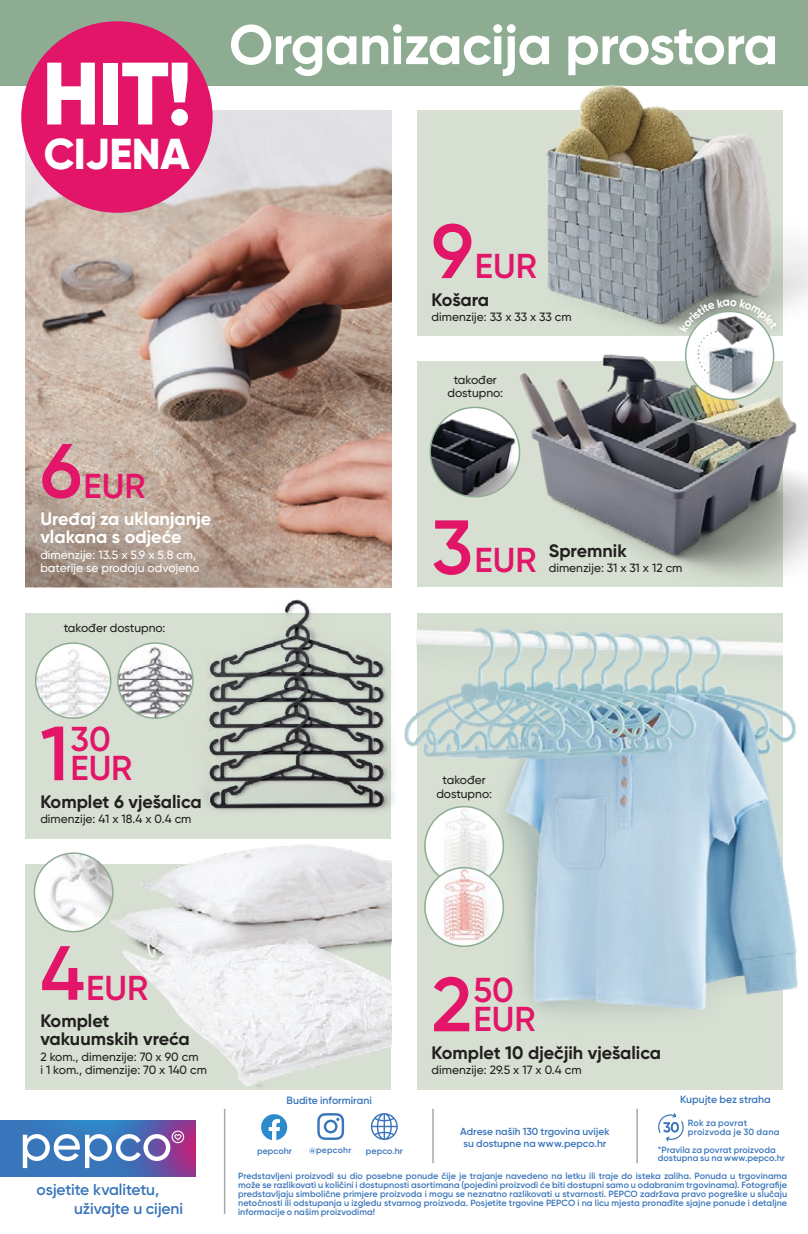
<style>
.page{position:relative;width:808px;height:1234px;background:#fff}
.page>*{position:absolute;margin:0;border:0;box-sizing:border-box;transform-origin:0 0}
.t1{font:800 88.2px "Gilroy";color:#fff}
.t2{font:700 55.5px "Gilroy";letter-spacing:-.01em;color:#fff}
.t3{font:800 43.2px "Gilroy";letter-spacing:-.01em;color:#fff}
.t4{font:600 34.5px/29.4px "Gilroy";color:#e21568}
.t5{font:700 18px/18px "Gilroy";color:#231f20}
.t6{font:700 18px/18px "Gilroy";color:#fff}
.t7{font:600 15.6px/18.6px "Gilroy";letter-spacing:-.01em;color:#3975ba}
.t8{font:500 12px/13.5px "Gilroy";color:#231f20;text-align:center}
.t9{font:500 12px/13.5px "Gilroy";color:#fff}
.t10{font:600 10.5px "Gilroy";color:#3975ba}
.t11{font:600 10.2px/12px "Gilroy";color:#3975ba;text-align:center}
.t12{font:600 9px/9px "Gilroy";letter-spacing:.005em;color:#3975ba}
.t13{font:600 9px/9px "Gilroy";letter-spacing:.025em;color:#3975ba}
.t14{font:600 8.85px "Gilroy";letter-spacing:.005em;color:#3975ba}
.t15{font:600 8.7px "Gilroy";letter-spacing:.025em;color:#3975ba}
.s1{font-size:76.5px}
</style>
<div class="page">
<img style="left:26px;top:111px;width:365px;height:476px">
<div style="left:417px;top:111px;width:365px;height:225px;background:#d6dfd1"></div>
<div style="left:417px;top:361px;width:365px;height:226px;background:#d6dfd1"></div>
<div style="left:26px;top:612px;width:365px;height:226px;background:#d6dfd1"></div>
<div style="left:26px;top:863px;width:365px;height:226px;background:#d6dfd1"></div>
<div style="left:0;top:0;width:808px;height:85px;background:#8dac92"></div>
<img style="left:110px;top:838px;width:281px;height:287px">
<img style="left:173px;top:583px;width:219px;height:228px">
<img style="left:417px;top:613px;width:365px;height:476px">
<img style="left:391px;top:674px;width:407px;height:358px">
<img style="left:488px;top:354px;width:320px;height:233px">
<img style="left:515px;top:84px;width:293px;height:246px">
<hr style="left:224px;top:1108px;width:1px;height:105px;background:#a7a9ac">
<hr style="left:432px;top:1108px;width:2px;height:54px;background:#a7a9ac">
<hr style="left:636px;top:1108px;width:2px;height:54px;background:#a7a9ac">
<svg style="left:658px;top:1113px;width:26px;height:29px"></svg>
<svg style="left:261px;top:1113px;width:26px;height:26px"></svg>
<svg style="left:371px;top:1112px;width:27px;height:27px"></svg>
<svg style="left:317px;top:1112px;width:27px;height:27px"></svg>
<svg style="left:0;top:1119px;width:195px;height:57px;background:#6b82bf"></svg>
<div style="left:21px;top:21px;width:192px;height:192px;background:#e21568;border-radius:50%"></div>
<img style="left:430px;top:407px;width:89px;height:89px;border-radius:45px">
<div style="left:429px;top:406px;width:91px;height:91px;border:2px solid #8dac92;border-radius:50%"></div>
<img style="left:34px;top:853px;width:79px;height:78px;border-radius:39px">
<div style="left:34px;top:852px;width:80px;height:80px;border:2px solid #8dac92;border-radius:50%"></div>
<img style="left:427px;top:806px;width:74px;height:61px">
<div style="left:424px;top:805px;width:80px;height:80px;border:2px solid #8dac92;border-radius:50%"></div>
<img style="left:427px;top:867px;width:74px;height:78px">
<div style="left:424px;top:866px;width:80px;height:80px;border:2px solid #8dac92;border-radius:50%"></div>
<img style="left:36px;top:643px;width:75px;height:75px;border-radius:38px">
<div style="left:35px;top:642px;width:76px;height:76px;border:2px solid #8dac92;border-radius:50%"></div>
<img style="left:118px;top:643px;width:75px;height:75px;border-radius:38px">
<div style="left:117px;top:642px;width:77px;height:76px;border:2px solid #8dac92;border-radius:50%"></div>
<div style="left:675px;top:294px;width:108px;height:45px;background:#231f20;opacity:.15"></div>
<img style="left:694px;top:377px;width:80px;height:22px">
<svg style="left:679px;top:298px;width:99px;height:79px"></svg>
<h1 class="t1" style="left:42px;top:38px;width:152px">HIT!</h1>
<h3 class="t3" style="left:44px;top:126px;width:148px">CIJENA</h3>
<h2 class="t2" style="left:229px;top:10px;width:551px">Organizacija prostora</h2>
<h3 class="t4" style="left:40px;top:470px;width:107px"><span class="s1">6</span>EUR</h3>
<h3 class="t6" style="left:40px;top:509px;width:172px">Uređaj za uklanjanje vlakana s odjeće</h3>
<h3 class="t9" style="left:40px;top:547px;width:160px">dimenzije: 13.5 x 5.9 x 5.8 cm, baterije se prodaju odvojeno</h3>
<h3 class="t8" style="left:64px;top:620px;width:103px">također dostupno:</h3>
<h3 class="t4" style="left:432px;top:251px;width:107px"><span class="s1">9</span>EUR</h3>
<h3 class="t5" style="left:432px;top:290px;width:59px">Košara</h3>
<h3 class="t8" style="left:432px;top:310px;width:142px">dimenzije: 33 x 33 x 33 cm</h3>
<h3 class="t8" style="left:448px;top:372px;width:57px">također dostupno:</h3>
<h3 class="t4" style="left:432px;top:545px;width:106px"><span class="s1">3</span>EUR</h3>
<h3 class="t5" style="left:549px;top:541px;width:79px">Spremnik</h3>
<h3 class="t8" style="left:549px;top:561px;width:135px">dimenzije: 31 x 31 x 12 cm</h3>
<h3 class="t4" style="left:70px;top:723px;width:64px;text-indent:-30px"><span class="s1">1</span>30<br>EUR</h3>
<h3 class="t5" style="left:40px;top:792px;width:163px">Komplet 6 vješalica</h3>
<h3 class="t8" style="left:40px;top:812px;width:153px">dimenzije: 41 x 18.4 x 0.4 cm</h3>
<h3 class="t8" style="left:436px;top:773px;width:57px">također dostupno:</h3>
<h3 class="t4" style="left:40px;top:972px;width:109px"><span class="s1">4</span>EUR</h3>
<h3 class="t5" style="left:40px;top:1011px;width:151px">Komplet vakuumskih vreća</h3>
<h3 class="t8" style="left:40px;top:1049px;width:168px;text-align:left">2 kom., dimenzije: 70 x 90 cm<br>i 1 kom., dimenzije: 70 x 140 cm</h3>
<h3 class="t7" style="left:74px;top:1180px;width:111px;text-indent:-38px">osjetite kvalitetu, uživajte u cijeni</h3>
<h3 class="t4" style="left:474px;top:974px;width:64px;text-indent:-42px"><span class="s1">2</span>50<br>EUR</h3>
<p class="t10" style="left:286px;top:1093px;width:87px">Budite informirani</p>
<h3 class="t5" style="left:432px;top:1043px;width:231px">Komplet 10 dječjih vješalica</h3>
<h3 class="t8" style="left:432px;top:1063px;width:151px">dimenzije: 29.5 x 17 x 0.4 cm</h3>
<p class="t10" style="left:680px;top:1092px;width:92px">Kupujte bez straha</p>
<p class="t13" style="left:688px;top:1117px;width:93px">Rok za povrat proizvoda je 30 dana</p>
<p class="t11" style="left:460px;top:1124px;width:151px">Adrese naših 130 trgovina uvijek su dostupne na www.pepco.hr</p>
<p class="t12" style="left:658px;top:1145px;width:129px;line-height:8.2px">*Pravila za povrat proizvoda dostupna su na www.pepco.hr</p>
<p class="t14" style="left:257px;top:1144px;width:36px">pepcohr</p>
<p class="t15" style="left:309px;top:1144px;width:44px">@pepcohr</p>
<p class="t14" style="left:366px;top:1144px;width:39px">pepco.hr</p>
<p class="t12" style="left:238px;top:1170px;width:550px;text-align:justify">Predstavljeni proizvodi su dio posebne ponude čije je trajanje navedeno na letku ili traje do isteka zaliha. Ponuda u trgovinama može se razlikovati u količini i dostupnosti asortimana (pojedini proizvodi će biti dostupni samo u odabranim trgovinama). Fotografije predstavljaju simbolične primjere proizvoda i mogu se neznatno razlikovati u stvarnosti. PEPCO zadržava pravo pogreške u slučaju netočnosti ili odstupanja u izgledu stvarnog proizvoda. Posjetite trgovine PEPCO i na licu mjesta pronađite sjajne ponude i detaljne informacije o našim proizvodima!</p>
</div>
